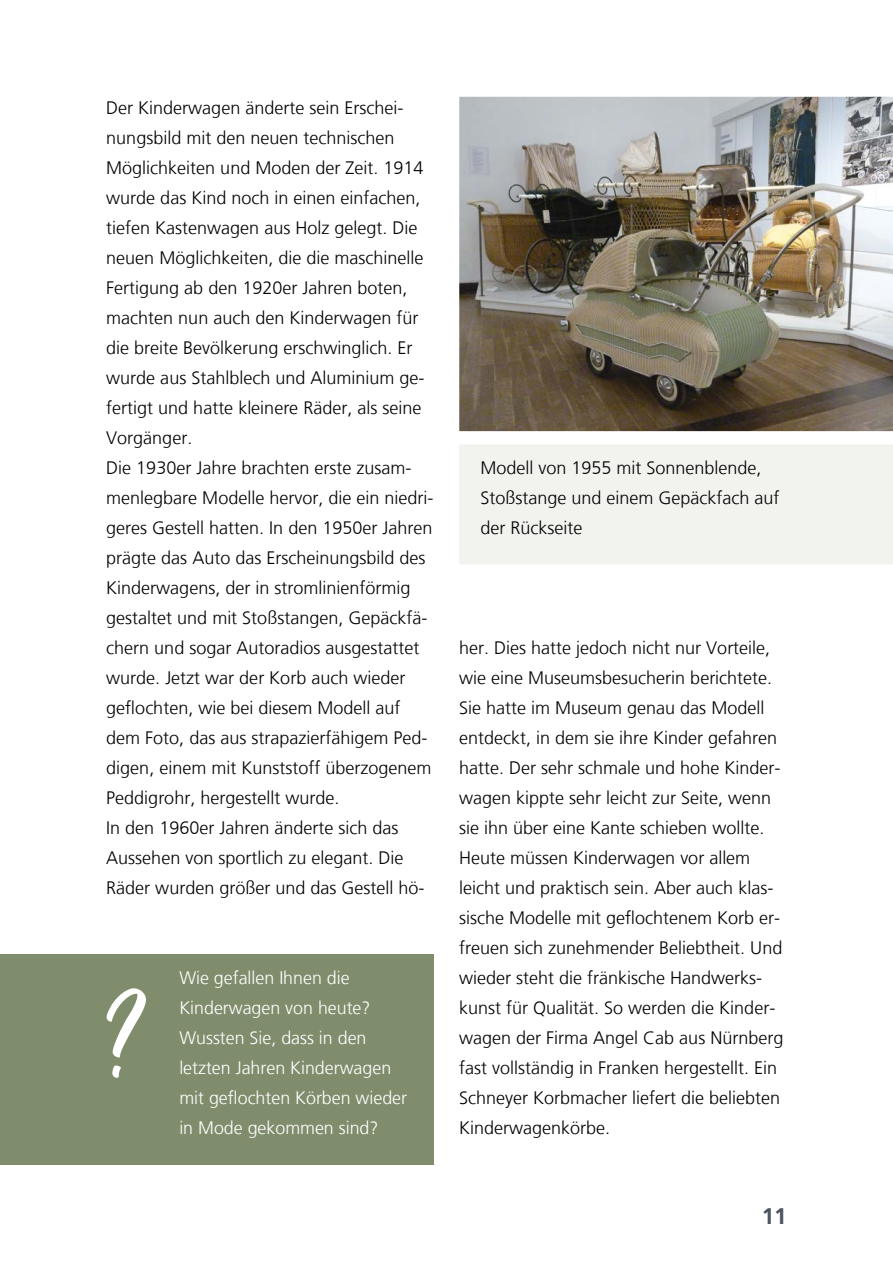
<style>
.page{position:relative;width:893px;height:1263px;background:#fff}
.page>*{position:absolute;margin:0;border:0;box-sizing:border-box;transform-origin:0 0}
.t1{font:105px "raustila";color:#fff}
.t2{font:700 22.5px "Frutiger LT";color:#4c5661}
.t3{font:300 18px/30px "Frutiger LT";color:#000}
.id8441{font:300 18px/30px "Frutiger LT";color:#fff}
</style>
<div class="page">
<img style="left:459px;top:96px;width:434px;height:329px">
<svg style="left:0;top:1164px;width:19px;height:1px"></svg>
<svg style="left:459px;top:425px;width:434px;height:139px"></svg>
<div style="left:0;top:954px;width:434px;height:210px;background:#808d6d"></div>
<p class="t3" style="left:106px;top:93px;width:320px">Der Kinderwagen änderte sein Erschei&shy;nungsbild mit den neuen technischen Möglichkeiten und Moden der Zeit. 1914 wurde das Kind noch in einen einfachen, tiefen Kastenwagen aus Holz gelegt. Die neuen Möglichkeiten, die die maschinelle Fertigung ab den 1920er Jahren boten, machten nun auch den Kinderwagen für die breite Bevölkerung erschwinglich. Er wurde aus Stahlblech und Aluminium ge&shy;fertigt und hatte kleinere Räder, als seine Vorgänger.</p>
<p class="t3" style="left:106px;top:453px;width:329px">Die 1930er Jahre brachten erste zusam&shy;menlegbare Modelle hervor, die ein niedri&shy;geres Gestell hatten. In den 1950er Jahren prägte das Auto das Erscheinungsbild des Kinderwagens, der in stromlinienförmig gestaltet und mit Stoßstangen, Gepäckfä&shy;chern und sogar Autoradios ausgestattet wurde. Jetzt war der Korb auch wieder geflochten, wie bei diesem Modell auf dem Foto, das aus strapazierfähigem Ped&shy;digen, einem mit Kunststoff überzogenem Peddigrohr, hergestellt wurde.</p>
<p class="t3" style="left:106px;top:813px;width:320px">In den 1960er Jahren änderte sich das<br>Aussehen von sportlich zu elegant. Die<br>Räder wurden größer und das Gestell hö-</p>
<h1 class="t1" style="left:107px;top:976px;width:41px">?</h1>
<p class="id8441" style="left:179px;top:963px;width:193px">Wie gefallen Ihnen die<br>Kinderwagen von heute?</p>
<p class="id8441" style="left:179px;top:1023px;width:229px">Wussten Sie, dass in den letzten Jahren Kinderwagen mit geflochten Körben wieder in Mode gekommen sind?</p>
<p class="t3" style="left:480px;top:453px;width:301px">Modell von 1955 mit Sonnenblende,<br>Stoßstange und einem Gepäckfach auf der Rückseite</p>
<p class="t3" style="left:459px;top:633px;width:323px">her. Dies hatte jedoch nicht nur Vorteile, wie eine Museumsbesucherin berichtete.<br>Sie hatte im Museum genau das Modell entdeckt, in dem sie ihre Kinder gefahren hatte. Der sehr schmale und hohe Kinder&shy;wagen kippte sehr leicht zur Seite, wenn sie ihn über eine Kante schieben wollte.</p>
<p class="t3" style="left:459px;top:843px;width:326px">Heute müssen Kinderwagen vor allem leicht und praktisch sein. Aber auch klas&shy;sische Modelle mit geflochtenem Korb er&shy;freuen sich zunehmender Beliebtheit. Und wieder steht die fränkische Handwerks&shy;kunst für Qualität. So werden die Kinder&shy;wagen der Firma Angel Cab aus Nürnberg fast vollständig in Franken hergestellt. Ein Schneyer Korbmacher liefert die beliebten Kinderwagenkörbe.</p>
<p class="t2" style="left:762px;top:1203px;width:27px">11</p>
</div>
